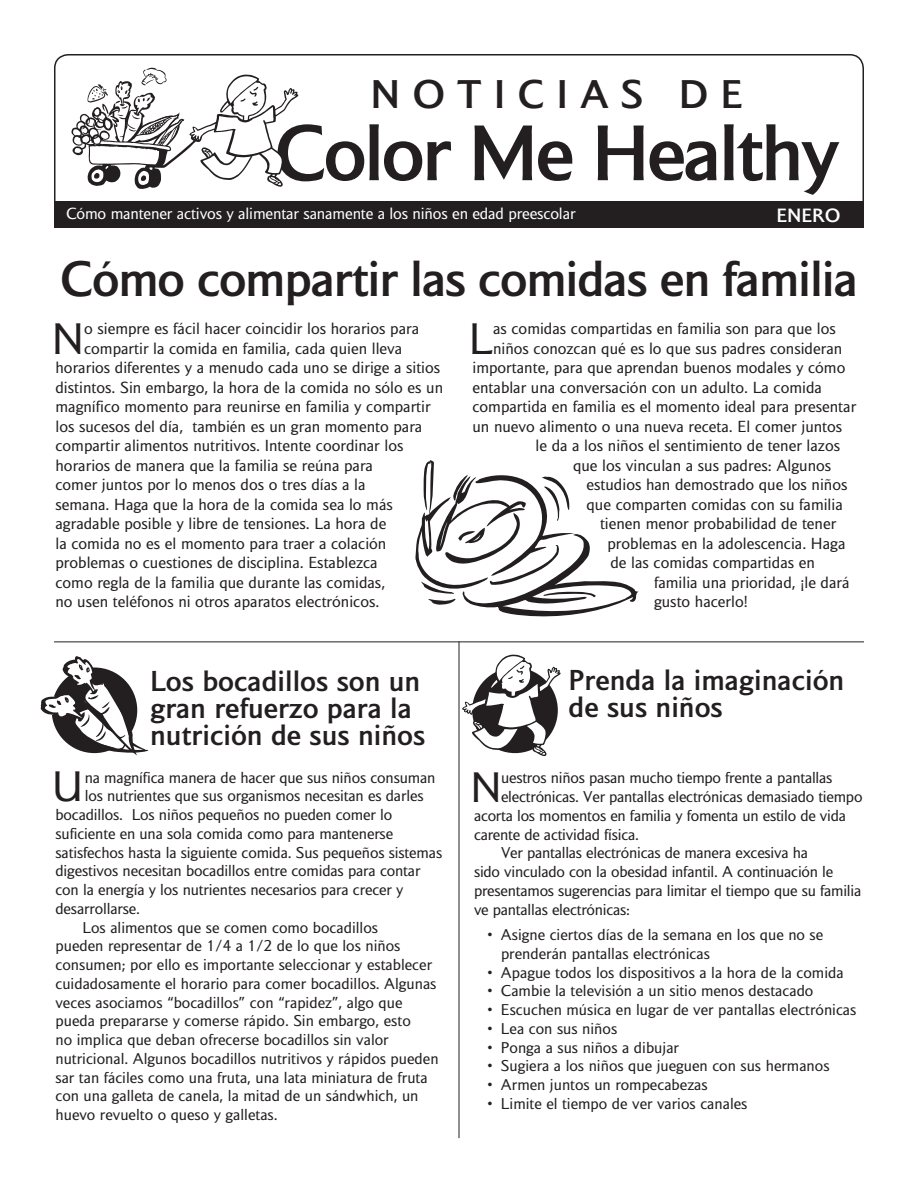
<style>
.page{position:relative;width:918px;height:1188px;background:#fff}
.page>*{position:absolute;margin:0;border:0;box-sizing:border-box;transform-origin:0 0}
.t1{font:700 73.5px "Mylius Sans";letter-spacing:-.04em;color:#231f20}
.t2{font:700 46.5px "Mylius Sans";letter-spacing:-.025em;color:#231f20}
._1st_para{font:41.25px "Mylius Sans";color:#231f20}
.Body-10pt-1st_para{font:39.9px "Mylius Sans";color:#231f20}
.t3{font:700 37.5px "Mylius Sans";letter-spacing:.32em;color:#231f20}
.Small_head{font:700 27px/27px "Mylius Sans";color:#231f20}
.t4{font:700 18px "Mylius Sans";color:#fff}
._1st_para-2{font:15px "Mylius Sans";color:#231f20}
.Body-10pt-1st_para-2{font:15px "Mylius Sans";letter-spacing:-.01em;color:#fff}
.Body-10pt{font:14.7px/18.8px "Mylius Sans";color:#231f20}
.Body-10pt-1st_para-3{font:14.7px "Mylius Sans";letter-spacing:-.01em;color:#231f20}
.Bulleted_10_pt{font:14.7px/18.8px "Mylius Sans";color:#231f20}
</style>
<div class="page">
<hr style="left:459px;top:642px;width:1px;height:496px;background:#231f20">
<svg style="left:41px;top:656px;width:107px;height:99px"></svg>
<svg style="left:462px;top:655px;width:99px;height:101px"></svg>
<hr style="left:54px;top:642px;width:810px;height:1px;background:#231f20">
<svg style="left:415px;top:460px;width:224px;height:157px"></svg>
<div style="left:54px;top:54px;width:810px;height:166px;border:2px solid #231f20;border-radius:14px"></div>
<div style="left:54px;top:201px;width:810px;height:27px;background:#231f20"></div>
<svg style="left:72px;top:68px;width:226px;height:121px"></svg>
<p class="t3" style="left:371px;top:71px;width:374px">NOTICIAS DE</p>
<p class="t1" style="left:274px;top:108px;width:568px">Color Me Healthy</p>
<p class="Body-10pt-1st_para-2" style="left:66px;top:204px;width:511px">Cómo mantener activos y alimentar sanamente a los niños en edad preescolar</p>
<p class="t4" style="left:776px;top:204px;width:66px">ENERO</p>
<p class="t2" style="left:60px;top:250px;width:800px">Cómo compartir las comidas en familia</p>
<p class="_1st_para" style="left:52px;top:314px;width:34px">N</p>
<p class="_1st_para-2" style="left:84px;top:320px;width:337px">o siempre es fácil hacer coincidir los horarios para</p>
<p class="_1st_para-2" style="left:84px;top:339px;width:320px">compartir la comida en familia, cada quien lleva</p>
<p class="_1st_para-2" style="left:56px;top:359px;width:386px">horarios diferentes y a menudo cada uno se dirige a sitios</p>
<p class="_1st_para-2" style="left:56px;top:378px;width:389px">distintos. Sin embargo, la hora de la comida no sólo es un</p>
<p class="_1st_para-2" style="left:56px;top:398px;width:377px">magnífico momento para reunirse en familia y compartir</p>
<p class="_1st_para-2" style="left:56px;top:417px;width:368px">los sucesos del día, también es un gran momento para</p>
<p class="_1st_para-2" style="left:56px;top:437px;width:350px">compartir alimentos nutritivos. Intente coordinar los</p>
<p class="_1st_para-2" style="left:56px;top:456px;width:319px">horarios de manera que la familia se reúna para</p>
<p class="_1st_para-2" style="left:56px;top:476px;width:312px">comer juntos por lo menos dos o tres días a la</p>
<p class="_1st_para-2" style="left:56px;top:495px;width:339px">semana. Haga que la hora de la comida sea lo más</p>
<p class="_1st_para-2" style="left:56px;top:515px;width:332px">agradable posible y libre de tensiones. La hora de</p>
<p class="_1st_para-2" style="left:56px;top:534px;width:332px">la comida no es el momento para traer a colación</p>
<p class="_1st_para-2" style="left:56px;top:554px;width:324px">problemas o cuestiones de disciplina. Establezca</p>
<p class="_1st_para-2" style="left:56px;top:573px;width:331px">como regla de la familia que durante las comidas,</p>
<p class="_1st_para-2" style="left:56px;top:593px;width:325px">no usen teléfonos ni otros aparatos electrónicos.</p>
<p class="Small_head" style="left:150px;top:667px;width:277px">Los bocadillos son un gran refuerzo para la nutrición de sus niños</p>
<p class="Body-10pt-1st_para" style="left:52px;top:763px;width:33px">U</p>
<p class="Body-10pt-1st_para-3" style="left:85px;top:768px;width:352px">na magnífica manera de hacer que sus niños consuman</p>
<p class="Body-10pt-1st_para-3" style="left:85px;top:787px;width:340px">los nutrientes que sus organismos necesitan es darles</p>
<p class="Body-10pt-1st_para-3" style="left:56px;top:806px;width:338px">bocadillos. Los niños pequeños no pueden comer lo</p>
<p class="Body-10pt-1st_para-3" style="left:56px;top:825px;width:339px">suficiente en una sola comida como para mantenerse</p>
<p class="Body-10pt-1st_para-3" style="left:56px;top:843px;width:388px">satisfechos hasta la siguiente comida. Sus pequeños sistemas</p>
<p class="Body-10pt-1st_para-3" style="left:56px;top:862px;width:367px">digestivos necesitan bocadillos entre comidas para contar</p>
<p class="Body-10pt-1st_para-3" style="left:56px;top:881px;width:349px">con la energía y los nutrientes necesarios para crecer y</p>
<p class="Body-10pt-1st_para-3" style="left:56px;top:900px;width:86px">desarrollarse.</p>
<p class="Body-10pt" style="left:56px;top:918px;width:385px;text-indent:27px">Los alimentos que se comen como bocadillos<br>pueden representar de 1/4 a 1/2 de lo que los niños consumen; por ello es importante seleccionar y establecer cuidadosamente el horario para comer bocadillos. Algunas veces asociamos “bocadillos” con “rapidez”, algo que pueda prepararse y comerse rápido. Sin embargo, esto<br>no implica que deban ofrecerse bocadillos sin valor nutricional. Algunos bocadillos nutritivos y rápidos pueden sar tan fáciles como una fruta, una lata miniatura de fruta con una galleta de canela, la mitad de un sándwhich, un huevo revuelto o queso y galletas.</p>
<p class="_1st_para" style="left:469px;top:314px;width:26px">L</p>
<p class="_1st_para-2" style="left:493px;top:320px;width:344px">as comidas compartidas en familia son para que los</p>
<p class="_1st_para-2" style="left:493px;top:339px;width:351px">niños conozcan qué es lo que sus padres consideran</p>
<p class="_1st_para-2" style="left:472px;top:359px;width:374px">importante, para que aprendan buenos modales y cómo</p>
<p class="_1st_para-2" style="left:472px;top:378px;width:351px">entablar una conversación con un adulto. La comida</p>
<p class="_1st_para-2" style="left:472px;top:398px;width:385px">compartida en familia es el momento ideal para presentar</p>
<p class="_1st_para-2" style="left:472px;top:417px;width:371px">un nuevo alimento o una nueva receta. El comer juntos</p>
<p class="_1st_para-2" style="left:536px;top:437px;width:306px">le da a los niños el sentimiento de tener lazos</p>
<p class="_1st_para-2" style="left:573px;top:456px;width:260px">que los vinculan a sus padres: Algunos</p>
<p class="_1st_para-2" style="left:586px;top:476px;width:263px">estudios han demostrado que los niños</p>
<p class="_1st_para-2" style="left:586px;top:495px;width:258px">que comparten comidas con su familia</p>
<p class="_1st_para-2" style="left:600px;top:515px;width:238px">tienen menor probabilidad de tener</p>
<p class="_1st_para-2" style="left:608px;top:534px;width:239px">problemas en la adolescencia. Haga</p>
<p class="_1st_para-2" style="left:610px;top:554px;width:206px">de las comidas compartidas en</p>
<p class="_1st_para-2" style="left:654px;top:573px;width:197px">familia una prioridad, ¡le dará</p>
<p class="_1st_para-2" style="left:654px;top:593px;width:95px">gusto hacerlo!</p>
<p class="Small_head" style="left:568px;top:666px;width:277px">Prenda la imaginación de sus niños</p>
<p class="Body-10pt-1st_para" style="left:470px;top:764px;width:33px">N</p>
<p class="Body-10pt-1st_para-3" style="left:501px;top:769px;width:333px">uestros niños pasan mucho tiempo frente a pantallas</p>
<p class="Body-10pt-1st_para-3" style="left:501px;top:788px;width:363px">electrónicas. Ver pantallas electrónicas demasiado tiempo</p>
<p class="Body-10pt-1st_para-3" style="left:474px;top:807px;width:374px">acorta los momentos en familia y fomenta un estilo de vida</p>
<p class="Body-10pt-1st_para-3" style="left:474px;top:826px;width:167px">carente de actividad física.</p>
<p class="Body-10pt" style="left:474px;top:844px;width:389px;text-indent:27px">Ver pantallas electrónicas de manera excesiva ha<br>sido vinculado con la obesidad infantil. A continuación le presentamos sugerencias para limitar el tiempo que su familia ve pantallas electrónicas:</p>
<p class="Bulleted_10_pt" style="left:501px;top:925px;width:324px;text-indent:-14px">• Asigne ciertos días de la semana en los que no se prenderán pantallas electrónicas</p>
<p class="Bulleted_10_pt" style="left:488px;top:963px;width:358px">• Apague todos los dispositivos a la hora de la comida</p>
<p class="Bulleted_10_pt" style="left:488px;top:982px;width:327px">• Cambie la televisión a un sitio menos destacado</p>
<p class="Bulleted_10_pt" style="left:488px;top:1000px;width:370px">• Escuchen música en lugar de ver pantallas electrónicas</p>
<p class="Bulleted_10_pt" style="left:488px;top:1019px;width:131px">• Lea con sus niños</p>
<p class="Bulleted_10_pt" style="left:488px;top:1038px;width:193px">• Ponga a sus niños a dibujar</p>
<p class="Bulleted_10_pt" style="left:488px;top:1057px;width:344px">• Sugiera a los niños que jueguen con sus hermanos</p>
<p class="Bulleted_10_pt" style="left:488px;top:1075px;width:222px">• Armen juntos un rompecabezas</p>
<p class="Bulleted_10_pt" style="left:488px;top:1094px;width:262px">• Limite el tiempo de ver varios canales</p>
</div>
